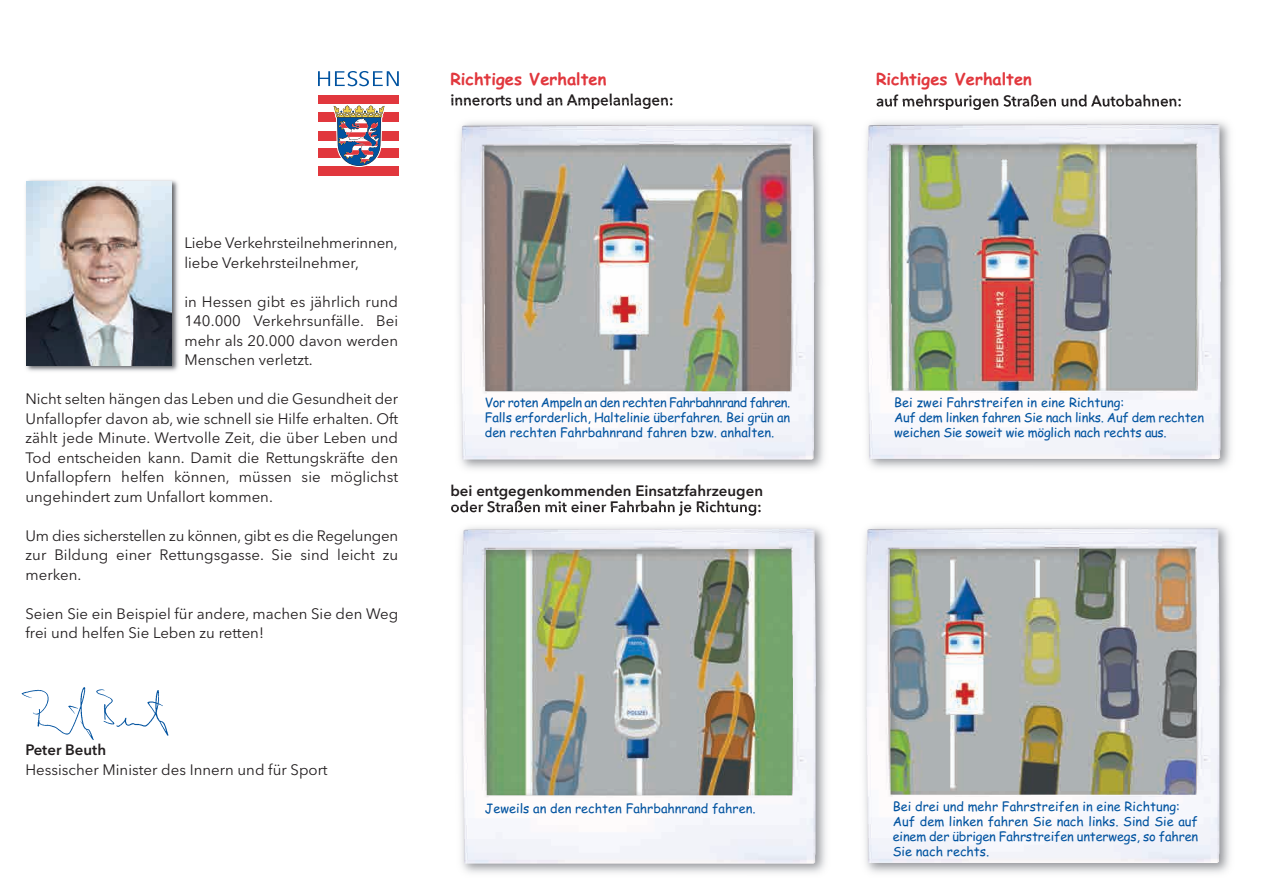
<style>
.page{position:relative;width:1263px;height:893px;background:#fff}
.page>*{position:absolute;margin:0;border:0;box-sizing:border-box;transform-origin:0 0}
.t1{font:700 16.5px "Comic Sans MS";color:#e1373d}
.t2{font:15px/19.5px "Avenir Next LT Pro";color:#231f20;text-align:justify}
.t3{font:600 15px/16.5px "Avenir Next LT Pro";color:#231f20}
.t4{font:12.75px/15px "Comic Sans MS";color:#0153a0}
</style>
<div class="page">
<img style="left:21px;top:687px;width:148px;height:53px">
<img style="left:26px;top:180px;width:152px;height:192px">
<img style="left:27px;top:181px;width:145px;height:185px">
<div style="left:318px;top:95px;width:81px;height:9px;background:#e1373d"></div>
<div style="left:318px;top:113px;width:81px;height:9px;background:#e1373d"></div>
<div style="left:318px;top:131px;width:81px;height:9px;background:#e1373d"></div>
<div style="left:318px;top:149px;width:81px;height:9px;background:#e1373d"></div>
<div style="left:318px;top:167px;width:81px;height:9px;background:#e1373d"></div>
<svg style="left:332px;top:105px;width:54px;height:62px"></svg>
<svg style="left:318px;top:71px;width:81px;height:15px"></svg>
<img style="left:864px;top:525px;width:366px;height:348px">
<img style="left:866px;top:528px;width:354px;height:335px">
<img style="left:866px;top:102px;width:365px;height:366px">
<img style="left:1040px;top:102px;width:136px;height:5px">
<img style="left:867px;top:124px;width:354px;height:335px">
<img style="left:451px;top:103px;width:374px;height:366px">
<img style="left:473px;top:103px;width:195px;height:6px">
<img style="left:461px;top:125px;width:353px;height:335px">
<img style="left:451px;top:507px;width:375px;height:366px">
<img style="left:636px;top:507px;width:124px;height:9px">
<img style="left:462px;top:529px;width:354px;height:335px">
<p class="t2" style="left:184px;top:235px;width:215px">Liebe Verkehrsteilnehmerinnen, liebe Verkehrsteilnehmer,</p>
<p class="t2" style="left:184px;top:293px;width:215px">in Hessen gibt es jährlich rund 140.000 Verkehrsunfälle. Bei mehr als 20.000 davon werden Menschen verletzt.</p>
<p class="t2" style="left:26px;top:391px;width:374px">Nicht selten hängen das Leben und die Gesundheit der Unfallopfer davon ab, wie schnell sie Hilfe erhalten. Oft zählt jede Minute. Wertvolle Zeit, die über Leben und Tod entscheiden kann. Damit die Rettungskräfte den Unfallopfern helfen können, müssen sie möglichst ungehindert zum Unfallort kommen.</p>
<p class="t2" style="left:26px;top:527px;width:374px">Um dies sicherstellen zu können, gibt es die Regelungen zur Bildung einer Rettungsgasse. Sie sind leicht zu merken.</p>
<p class="t2" style="left:26px;top:605px;width:374px">Seien Sie ein Beispiel für andere, machen Sie den Weg frei und helfen Sie Leben zu retten!</p>
<p class="t3" style="left:26px;top:743px;width:82px">Peter Beuth</p>
<p class="t2" style="left:26px;top:761px;width:304px">Hessischer Minister des Innern und für Sport</p>
<p class="t1" style="left:450px;top:69px;width:157px">Richtiges Verhalten</p>
<p class="t1" style="left:876px;top:69px;width:157px">Richtiges Verhalten</p>
<p class="t3" style="left:450px;top:94px;width:225px">innerorts und an Ampelanlagen:</p>
<p class="t3" style="left:876px;top:95px;width:307px">auf mehrspurigen Straßen und Autobahnen:</p>
<p class="t4" style="left:485px;top:395px;width:307px;text-align:justify">Vor roten Ampeln an den rechten Fahrbahnrand fahren.<br>Falls erforderlich, Haltelinie überfahren. Bei grün an den rechten Fahrbahnrand fahren bzw. anhalten.</p>
<p class="t3" style="left:450px;top:484px;width:314px">bei entgegenkommenden Einsatzfahrzeugen oder Straßen mit einer Fahrbahn je Richtung:</p>
<p class="t4" style="left:894px;top:395px;width:311px">Bei zwei Fahrstreifen in eine Richtung:<br>Auf dem linken fahren Sie nach links. Auf dem rechten weichen Sie soweit wie möglich nach rechts aus.</p>
<p class="t4" style="left:485px;top:801px;width:272px">Jeweils an den rechten Fahrbahnrand fahren.</p>
<p class="t4" style="left:893px;top:799px;width:307px">Bei drei und mehr Fahrstreifen in eine Richtung:<br>Auf dem linken fahren Sie nach links. Sind Sie auf einem der übrigen Fahrstreifen unterwegs, so fahren Sie nach rechts.</p>
</div>
